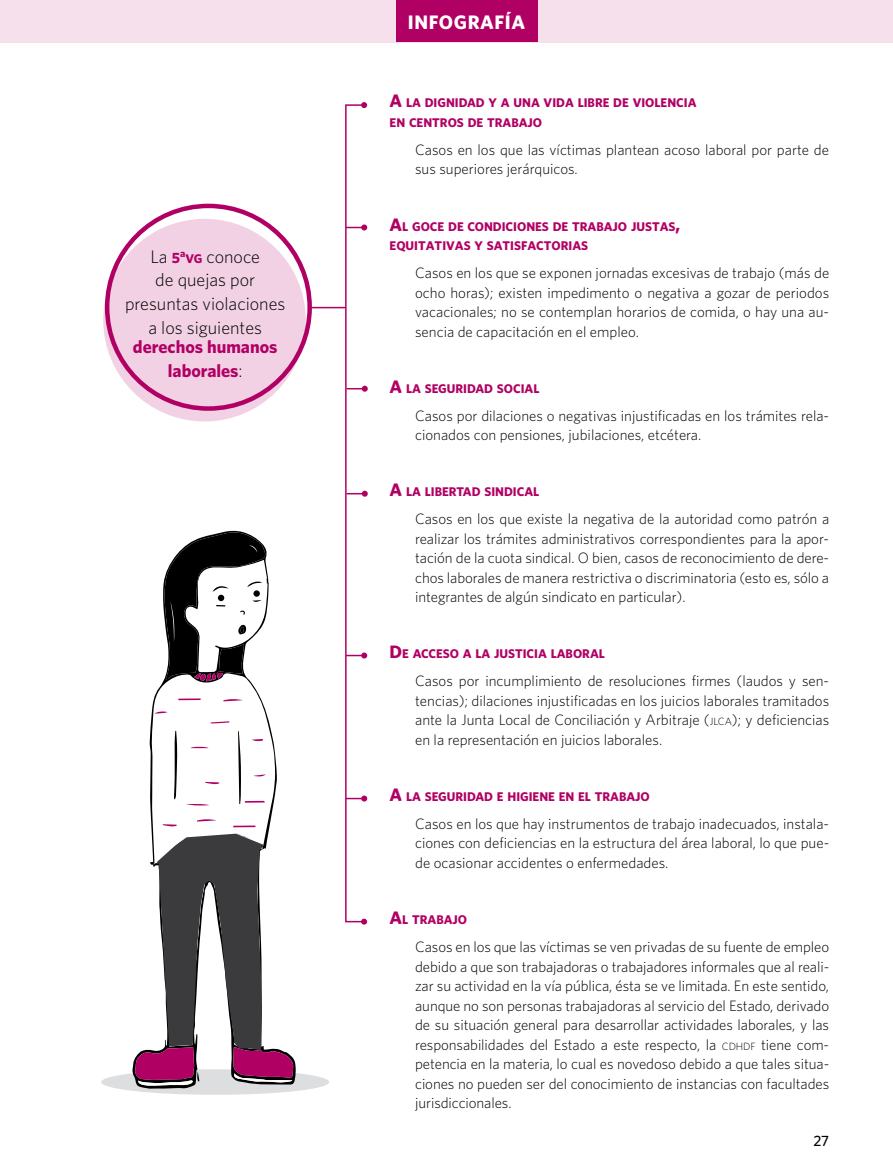
<style>
.page{position:relative;width:893px;height:1170px;background:#fff}
.page>*{position:absolute;margin:0;border:0;box-sizing:border-box;transform-origin:0 0}
.t1{font:700 19.5px "Whitney";letter-spacing:.03em;color:#fff}
.t2{font:300 18.15px/23.5px "Whitney";color:#000;text-align:center}
.t3{font:700 18px/23.5px "Whitney";color:#b10064;text-align:center}
.t4{font:300 15px/19.5px "Whitney";color:#000;text-align:justify}
.t5{font:500 15px "Whitney";color:#000}
.t6{font:700 12.6px/19.5px "Whitney";color:#b10064}
.s1{font-weight:700;font-size:15px;color:#b10064}
.s2{font-weight:700;font-size:12.6px;color:#b10064}
.s3{font-weight:300;font-size:18.15px;color:#000}
.s4{font-size:18px}
.s5{font-size:10.5px}
</style>
<div class="page">
<div style="left:0;top:0;width:893px;height:43px;background:#f6e0ec"></div>
<div style="left:396px;top:0;width:141px;height:42px;background:#b10064"></div>
<div style="left:101px;top:1069px;width:228px;height:25px;background:#dddedf;border-radius:50%"></div>
<div style="left:103px;top:219px;width:203px;height:202px;background:#f1d1e3;border-radius:50%"></div>
<div style="left:105px;top:204px;width:207px;height:207px;border:4px solid #b10064;border-radius:50%"></div>
<div style="left:345px;top:104px;width:20px;height:818px;border:2px solid #b10064"></div>
<svg style="left:361px;top:102px;width:6px;height:6px"></svg>
<svg style="left:361px;top:918px;width:6px;height:6px"></svg>
<svg style="left:346px;top:224px;width:21px;height:6px"></svg>
<svg style="left:347px;top:385px;width:21px;height:6px"></svg>
<svg style="left:347px;top:490px;width:21px;height:6px"></svg>
<svg style="left:346px;top:652px;width:21px;height:6px"></svg>
<svg style="left:346px;top:795px;width:21px;height:6px"></svg>
<hr style="left:310px;top:307px;width:36px;height:1px;background:#b10064">
<svg style="left:132px;top:1058px;width:164px;height:30px"></svg>
<svg style="left:135px;top:532px;width:158px;height:554px"></svg>
<p class="t2" style="left:125px;top:244px;width:162px">La <span class="s1">5</span><sup>a</sup><span class="s2">VG</span> conoce<br>de quejas por presuntas violaciones a los siguientes</p>
<p class="t3" style="left:133px;top:334px;width:146px">derechos humanos laborales<span class="s3">:</span></p>
<h1 class="t1" style="left:408px;top:10px;width:119px">INFOGRAFÍA</h1>
<p class="t6" style="left:390px;top:93px;width:308px"><span class="s4">A</span> LA DIGNIDAD Y A UNA VIDA LIBRE DE VIOLENCIA<br>EN CENTROS DE TRABAJO</p>
<p class="t4" style="left:415px;top:140px;width:415px">Casos en los que las víctimas plantean acoso laboral por parte de sus superiores jerárquicos.</p>
<p class="t6" style="left:390px;top:216px;width:292px"><span class="s4">A</span>L GOCE DE CONDICIONES DE TRABAJO JUSTAS<span class="s4">,<br></span>EQUITATIVAS Y SATISFACTORIAS</p>
<p class="t4" style="left:415px;top:263px;width:416px">Casos en los que se exponen jornadas excesivas de trabajo (más de ocho horas); existen impedimento o negativa a gozar de periodos vacacionales; no se contemplan horarios de comida, o hay una au&shy;sencia de capacitación en el empleo.</p>
<p class="t6" style="left:390px;top:378px;width:151px"><span class="s4">A</span> LA SEGURIDAD SOCIAL</p>
<p class="t4" style="left:415px;top:405px;width:416px">Casos por dilaciones o negativas injustificadas en los trámites rela&shy;cionados con pensiones, jubilaciones, etcétera.</p>
<p class="t6" style="left:390px;top:481px;width:151px"><span class="s4">A</span> LA LIBERTAD SINDICAL</p>
<p class="t4" style="left:415px;top:509px;width:416px">Casos en los que existe la negativa de la autoridad como patrón a realizar los trámites administrativos correspondientes para la apor&shy;tación de la cuota sindical. O bien, casos de reconocimiento de dere&shy;chos laborales de manera restrictiva o discriminatoria (esto es, sólo a integrantes de algún sindicato en particular).</p>
<p class="t6" style="left:390px;top:643px;width:217px"><span class="s4">D</span>E ACCESO A LA JUSTICIA LABORAL</p>
<p class="t4" style="left:415px;top:671px;width:416px">Casos por incumplimiento de resoluciones firmes (laudos y sen&shy;tencias); dilaciones injustificadas en los juicios laborales tramitados ante la Junta Local de Conciliación y Arbitraje (<span class="s5">JLCA</span>); y deficiencias en la representación en juicios laborales.</p>
<p class="t6" style="left:390px;top:786px;width:262px"><span class="s4">A</span> LA SEGURIDAD E HIGIENE EN EL TRABAJO</p>
<p class="t4" style="left:415px;top:813px;width:416px">Casos en los que hay instrumentos de trabajo inadecuados, instala&shy;ciones con deficiencias en la estructura del área laboral, lo que pue&shy;de ocasionar accidentes o enfermedades.</p>
<p class="t6" style="left:390px;top:909px;width:79px"><span class="s4">A</span>L TRABAJO</p>
<p class="t4" style="left:415px;top:936px;width:416px">Casos en los que las víctimas se ven privadas de su fuente de empleo debido a que son trabajadoras o trabajadores informales que al reali&shy;zar su actividad en la vía pública, ésta se ve limitada. En este sentido, aunque no son personas trabajadoras al servicio del Estado, derivado de su situación general para desarrollar actividades laborales, y las responsabilidades del Estado a este respecto, la <span class="s5">CDHDF</span> tiene com&shy;petencia en la materia, lo cual es novedoso debido a que tales situa&shy;ciones no pueden ser del conocimiento de instancias con facultades jurisdiccionales.</p>
<p class="t5" style="left:813px;top:1131px;width:17px">27</p>
</div>
